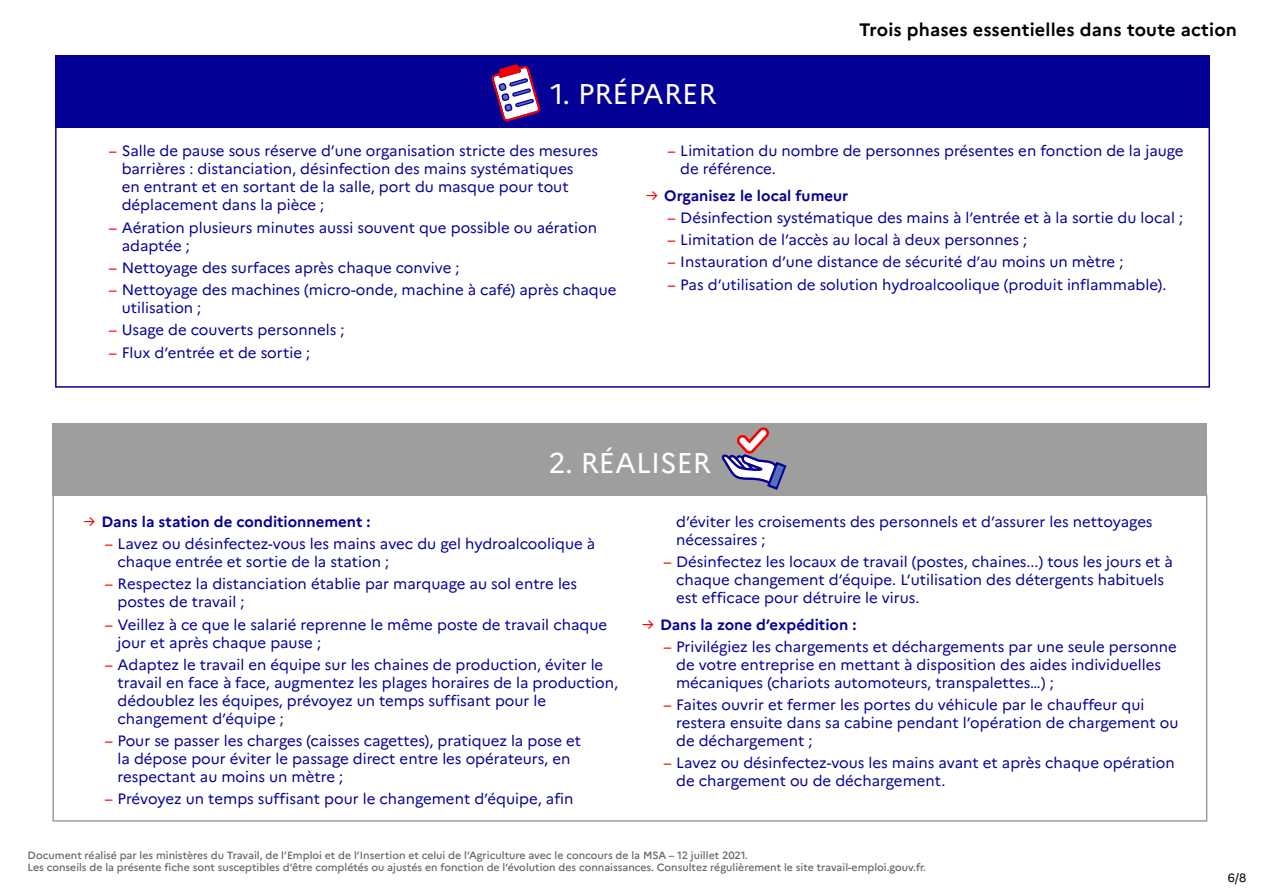
<style>
.page{position:relative;width:1263px;height:893px;background:#fff}
.page>*{position:absolute;margin:0;border:0;box-sizing:border-box;transform-origin:0 0}
.t1{font:28.5px "Marianne";color:#fff}
.t2{font:700 18px "Marianne";letter-spacing:.01em;color:#000}
.t3{font:15px/18px "Marianne";color:#050096}
.t4{font:700 15px "Marianne";color:#050096}
.t5{font:12px "Marianne";color:#000}
.t6{font:500 10.5px/12.6px "Marianne";color:#656563}
.s1{color:#f70000}
.s2{font-weight:400;color:#f70000}
</style>
<div class="page">
<div style="left:55px;top:55px;width:1155px;height:72px;background:#050096"></div>
<div style="left:55px;top:126px;width:1155px;height:262px;border:2px solid #050096"></div>
<svg style="left:491px;top:64px;width:50px;height:58px"></svg>
<div style="left:52px;top:423px;width:1155px;height:72px;background:#9e9e9c"></div>
<div style="left:52px;top:494px;width:1155px;height:328px;border:2px solid #9e9e9c"></div>
<svg style="left:721px;top:427px;width:65px;height:63px"></svg>
<h1 class="t1" style="left:551px;top:76px;width:167px">1. PRÉPARER</h1>
<p class="t2" style="left:859px;top:18px;width:379px">Trois phases essentielles dans toute action</p>
<p class="t3" style="left:122px;top:142px;width:478px;text-indent:-13px"><span class="s1">–</span> Salle de pause sous réserve d’une organisation stricte des mesures barrières : distanciation, désinfection des mains systématiques<br>en entrant et en sortant de la salle, port du masque pour tout déplacement dans la pièce ;</p>
<p class="t3" style="left:122px;top:218px;width:477px;text-indent:-13px"><span class="s1">–</span> Aération plusieurs minutes aussi souvent que possible ou aération adaptée ;</p>
<p class="t3" style="left:109px;top:258px;width:352px"><span class="s1">–</span> Nettoyage des surfaces après chaque convive ;</p>
<p class="t3" style="left:122px;top:281px;width:496px;text-indent:-13px"><span class="s1">–</span> Nettoyage des machines (micro-onde, machine à café) après chaque utilisation ;</p>
<p class="t3" style="left:109px;top:321px;width:237px"><span class="s1">–</span> Usage de couverts personnels ;</p>
<p class="t3" style="left:109px;top:343px;width:203px"><span class="s1">–</span> Flux d’entrée et de sortie ;</p>
<p class="t3" style="left:680px;top:142px;width:505px;text-indent:-13px"><span class="s1">–</span> Limitation du nombre de personnes présentes en fonction de la jauge de référence.</p>
<p class="t4" style="left:646px;top:186px;width:203px"><span class="s2">→</span> Organisez le local fumeur</p>
<p class="t3" style="left:667px;top:209px;width:517px"><span class="s1">–</span> Désinfection systématique des mains à l’entrée et à la sortie du local ;</p>
<p class="t3" style="left:667px;top:231px;width:361px"><span class="s1">–</span> Limitation de l’accès au local à deux personnes ;</p>
<p class="t3" style="left:667px;top:253px;width:457px"><span class="s1">–</span> Instauration d’une distance de sécurité d’au moins un mètre ;</p>
<p class="t3" style="left:667px;top:275px;width:500px"><span class="s1">–</span> Pas d’utilisation de solution hydroalcoolique (produit inflammable).</p>
<h1 class="t1" style="left:548px;top:445px;width:164px">2. RÉALISER</h1>
<p class="t4" style="left:84px;top:512px;width:289px"><span class="s2">→</span> Dans la station de conditionnement :</p>
<p class="t3" style="left:118px;top:535px;width:479px;text-indent:-13px"><span class="s1">–</span> Lavez ou désinfectez-vous les mains avec du gel hydroalcoolique à chaque entrée et sortie de la station ;</p>
<p class="t3" style="left:118px;top:575px;width:461px;text-indent:-13px"><span class="s1">–</span> Respectez la distanciation établie par marquage au sol entre les postes de travail ;</p>
<p class="t3" style="left:118px;top:615px;width:491px;text-indent:-13px"><span class="s1">–</span> Veillez à ce que le salarié reprenne le même poste de travail chaque jour et après chaque pause ;</p>
<p class="t3" style="left:118px;top:655px;width:502px;text-indent:-13px"><span class="s1">–</span> Adaptez le travail en équipe sur les chaines de production, éviter le travail en face à face, augmentez les plages horaires de la production, dédoublez les équipes, prévoyez un temps suffisant pour le changement d’équipe ;</p>
<p class="t3" style="left:118px;top:732px;width:465px;text-indent:-13px"><span class="s1">–</span> Pour se passer les charges (caisses cagettes), pratiquez la pose et la dépose pour éviter le passage direct entre les opérateurs, en respectant au moins un mètre ;</p>
<p class="t3" style="left:105px;top:790px;width:470px"><span class="s1">–</span> Prévoyez un temps suffisant pour le changement d’équipe, afin</p>
<p class="t3" style="left:676px;top:512px;width:478px">d’éviter les croisements des personnels et d’assurer les nettoyages nécessaires ;</p>
<p class="t3" style="left:676px;top:553px;width:498px;text-indent:-13px"><span class="s1">–</span> Désinfectez les locaux de travail (postes, chaines...) tous les jours et à chaque changement d’équipe. L’utilisation des détergents habituels est efficace pour détruire le virus.</p>
<p class="t4" style="left:642px;top:615px;width:216px"><span class="s2">→</span> Dans la zone d’expédition :</p>
<p class="t3" style="left:676px;top:637px;width:502px;text-indent:-13px"><span class="s1">–</span> Privilégiez les chargements et déchargements par une seule personne de votre entreprise en mettant à disposition des aides individuelles mécaniques (chariots automoteurs, transpalettes…) ;</p>
<p class="t3" style="left:676px;top:696px;width:504px;text-indent:-13px"><span class="s1">–</span> Faites ouvrir et fermer les portes du véhicule par le chauffeur qui restera ensuite dans sa cabine pendant l’opération de chargement ou de déchargement ;</p>
<p class="t3" style="left:676px;top:754px;width:500px;text-indent:-13px"><span class="s1">–</span> Lavez ou désinfectez-vous les mains avant et après chaque opération de chargement ou de déchargement.</p>
<p class="t6" style="left:28px;top:848px;width:900px">Document réalisé par les ministères du Travail, de l’Emploi et de l’Insertion et celui de l’Agriculture avec le concours de la MSA – 12 juillet 2021.<br>Les conseils de la présente fiche sont susceptibles d’être complétés ou ajustés en fonction de l’évolution des connaissances. Consultez régulièrement le site travail-emploi.gouv.fr.</p>
<p class="t5" style="left:1228px;top:870px;width:20px">6/8</p>
</div>
